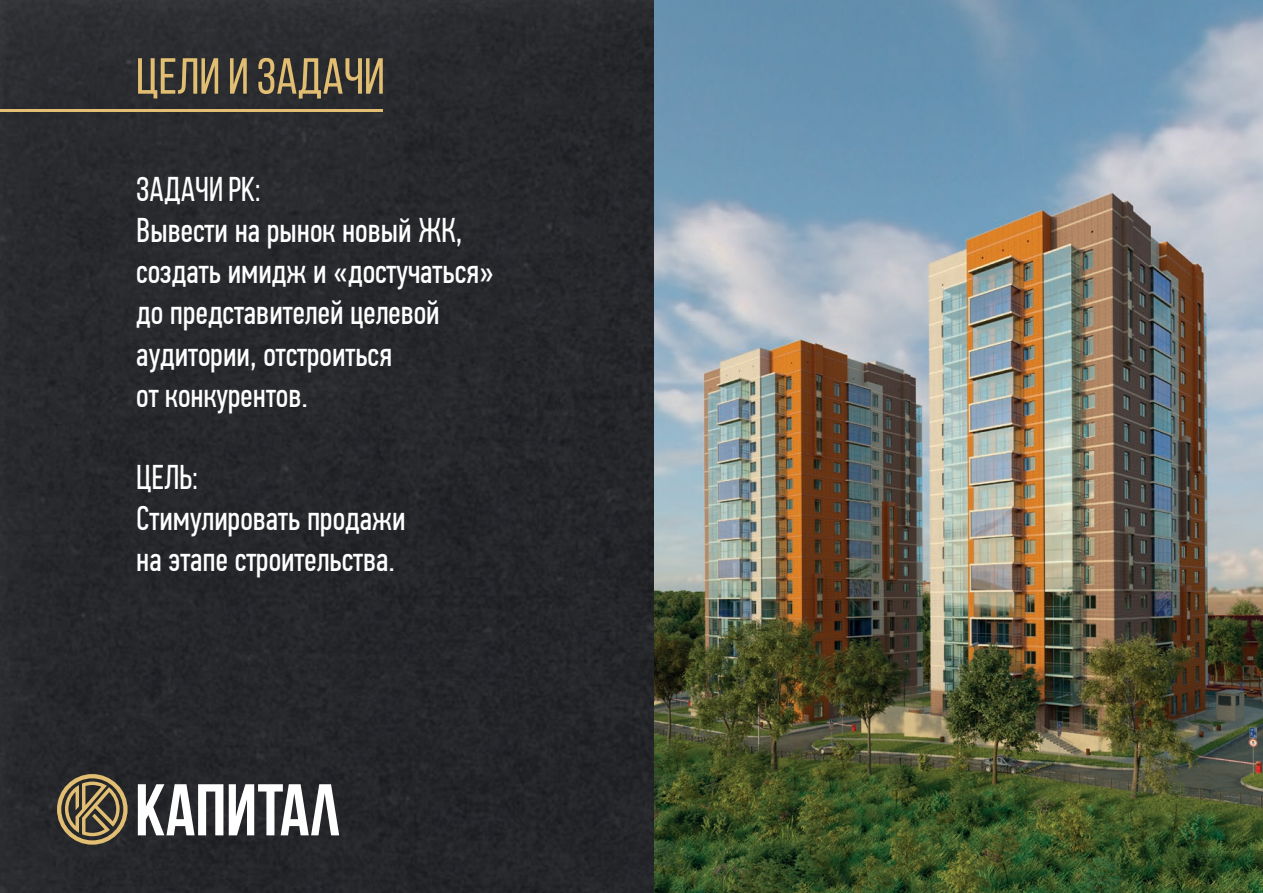
<style>
.page{position:relative;width:1263px;height:893px;background:#fff}
.page>*{position:absolute;margin:0;border:0;box-sizing:border-box;transform-origin:0 0}
.t1{font:50.7px "Bebas Neue";color:#e1be72}
.t2{font:34.35px/41.1px "PF Din Text Comp Pro";color:#fff}
.t3{font:34.35px "Bebas Neue";color:#fff}
</style>
<div class="page">
<div style="left:0;top:0;width:654px;height:893px;background:#27282c"></div>
<svg style="left:138px;top:784px;width:85px;height:51px"></svg>
<svg style="left:229px;top:784px;width:110px;height:51px"></svg>
<svg style="left:57px;top:774px;width:71px;height:71px"></svg>
<hr style="left:0;top:109px;width:383px;height:2px;background:#e1be72">
<img style="left:654px;top:0;width:609px;height:893px">
<h1 class="t1" style="left:136px;top:49px;width:251px">ЦЕЛИ и Задачи</h1>
<p class="t3" style="left:136px;top:170px;width:126px">Задачи РК:</p>
<p class="t2" style="left:136px;top:210px;width:359px">Вывести на рынок новый ЖК, создать имидж и «достучаться» до представителей целевой аудитории, отстроиться<br>от конкурентов.</p>
<p class="t3" style="left:136px;top:459px;width:63px">ЦЕЛЬ:</p>
<p class="t2" style="left:136px;top:498px;width:271px">Стимулировать продажи на этапе строительства.</p>
</div>
